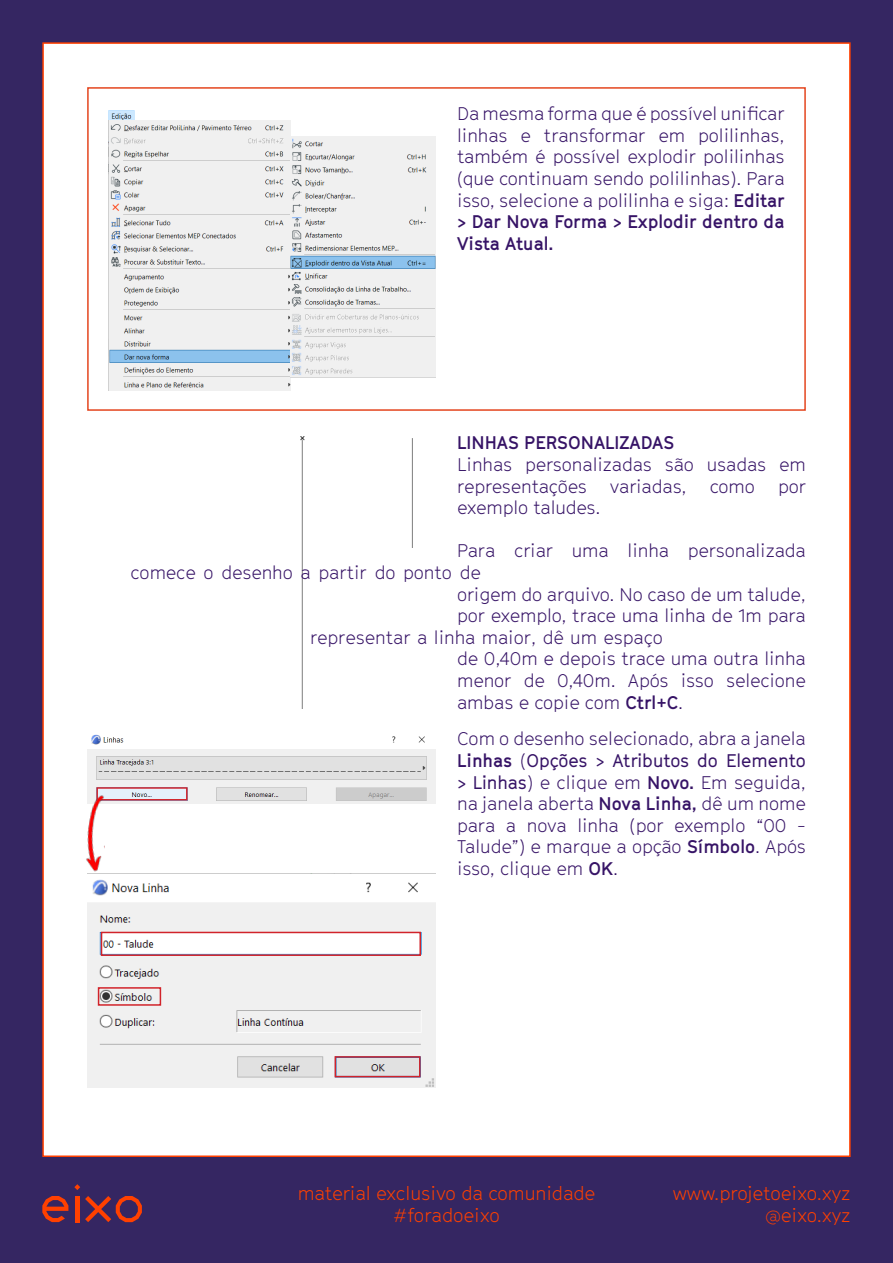
<style>
.page{position:relative;width:893px;height:1263px;background:#fff}
.page>*{position:absolute;margin:0;border:0;box-sizing:border-box;transform-origin:0 0}
.t1{font:300 18.6px/22.4px "GT Cinetype";color:#ff4000;text-align:right}
.t2{font:300 18px/21.6px "GT Cinetype";color:#361366;text-align:justify}
.t3{font:700 18px "GT Cinetype";color:#361366}
.s1{font-weight:700}
.s2{font-weight:400}
</style>
<div class="page">
<div style="left:0;top:0;width:42px;height:1263px;background:#352662"></div>
<div style="left:851px;top:0;width:42px;height:1263px;background:#352662"></div>
<div style="left:31px;top:0;width:862px;height:42px;background:#352662"></div>
<div style="left:31px;top:1157px;width:862px;height:106px;background:#352662"></div>
<div style="left:87px;top:87px;width:719px;height:324px;border:2px solid #e4451e"></div>
<img style="left:109px;top:110px;width:27px;height:11px">
<img style="left:109px;top:121px;width:182px;height:270px">
<img style="left:291px;top:136px;width:145px;height:241px">
<img style="left:300px;top:436px;width:113px;height:273px">
<img style="left:87px;top:734px;width:349px;height:69px">
<img style="left:87px;top:873px;width:349px;height:215px">
<div style="left:96px;top:787px;width:92px;height:13px;border:2px solid #d1232a"></div>
<img style="left:86px;top:785px;width:27px;height:87px">
<div style="left:98px;top:987px;width:63px;height:19px;border:2px solid #d1232a"></div>
<div style="left:101px;top:932px;width:320px;height:24px;border:2px solid #d1232a"></div>
<div style="left:335px;top:1056px;width:86px;height:21px;border:2px solid #d1232a"></div>
<svg style="left:42px;top:1196px;width:26px;height:26px"></svg>
<svg style="left:74px;top:1184px;width:6px;height:6px"></svg>
<hr style="left:75px;top:1196px;width:4px;height:26px;background:#ff4000">
<svg style="left:85px;top:1196px;width:57px;height:26px"></svg>
<p class="t2" style="left:457px;top:103px;width:329px">Da mesma forma que é possível unifcar linhas e transformar em polilinhas, também é possível explodir polilinhas (que continuam sendo polilinhas). Para isso, selecione a polilinha e siga: <span class="s1">Editar &gt; Dar Nova Forma &gt; Explodir dentro da Vista Atual.</span></p>
<p class="t3" style="left:457px;top:432px;width:219px">LINHAS PERSONALIZADAS</p>
<p class="t2" style="left:457px;top:454px;width:350px">Linhas personalizadas são usadas em representações</p>
<p class="t2" style="left:610px;top:475px;width:78px">variadas,</p>
<p class="t2" style="left:710px;top:475px;width:47px">como</p>
<p class="t2" style="left:778px;top:475px;width:30px">por</p>
<p class="t2" style="left:457px;top:497px;width:145px">exemplo taludes.</p>
<p class="t2" style="left:457px;top:540px;width:350px">Para criar uma linha personalizada</p>
<p class="t2" style="left:130px;top:562px;width:352px">comece o desenho a partir do ponto de</p>
<p class="t2" style="left:457px;top:583px;width:350px">origem do arquivo. No caso de um talude,</p>
<p class="t2" style="left:457px;top:605px;width:350px">por exemplo, trace uma linha de 1m para</p>
<p class="t2" style="left:310px;top:626px;width:354px">representar a linha maior, dê um espaço</p>
<p class="t2" style="left:457px;top:648px;width:350px">de 0,40m e depois trace uma outra linha</p>
<p class="t2" style="left:457px;top:670px;width:350px">menor de 0,40m. Após isso selecione</p>
<p class="t2" style="left:457px;top:691px;width:228px">ambas e copie com <span class="s1">Ctrl+C</span>.</p>
<p class="t2" style="left:457px;top:728px;width:350px">Com o desenho selecionado, abra a janela <span class="s1">Linhas</span> (<span class="s2">Opções &gt; Atributos do Elemento &gt; Linhas</span>) e clique em <span class="s1">Novo.</span> Em seguida, na janela aberta <span class="s1">Nova Linha,</span> dê um nome para a nova linha (por exemplo “00 - Talude”) e marque a opção <span class="s1">Símbolo</span>. Após isso, clique em <span class="s1">OK</span>.</p>
<p class="t1" style="left:298px;top:1182px;width:299px;text-align:center">material exclusivo da comunidade #foradoeixo</p>
<p class="t1" style="left:673px;top:1182px;width:179px">www.projetoeixo.xyz @eixo.xyz</p>
</div>
